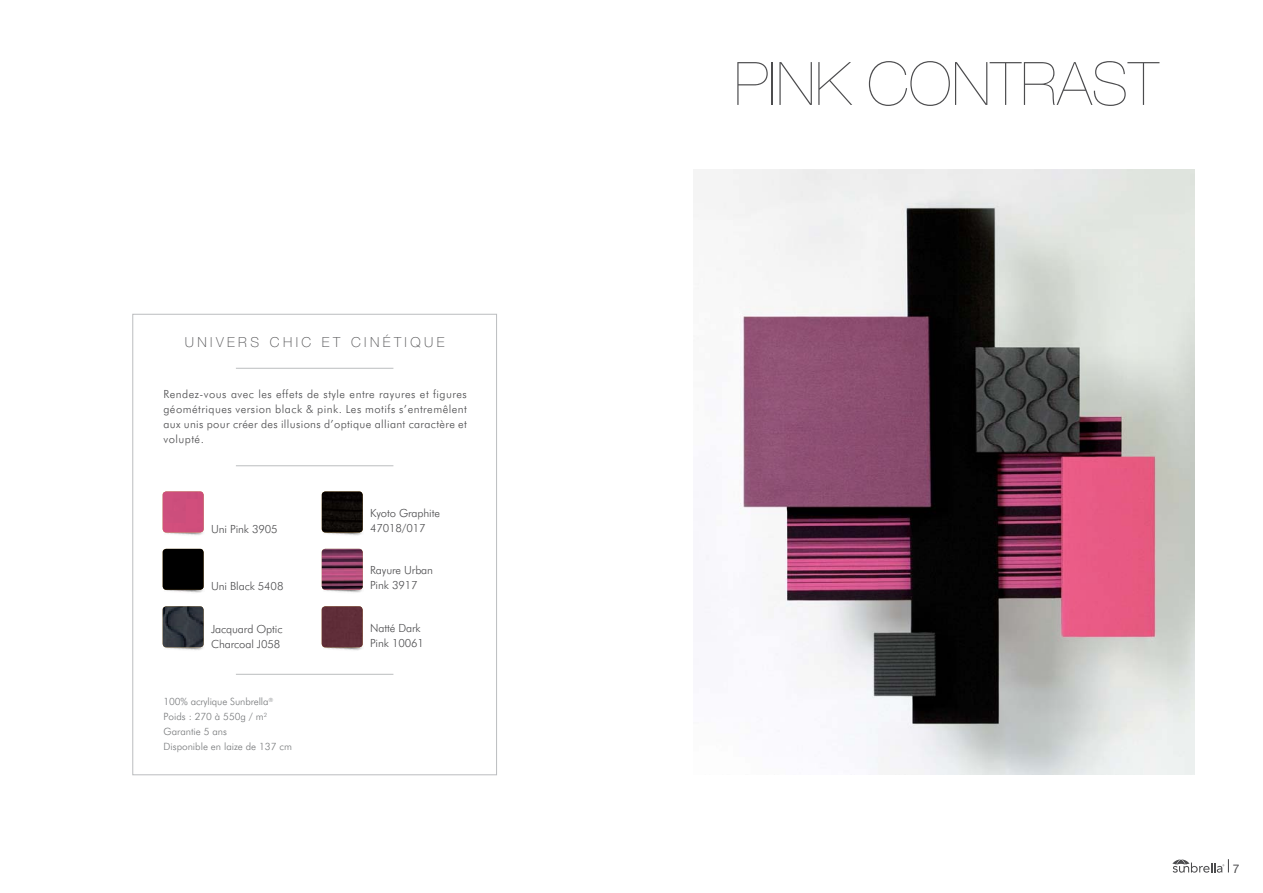
<style>
.page{position:relative;width:1263px;height:893px;background:#fff}
.page>*{position:absolute;margin:0;border:0;box-sizing:border-box;transform-origin:0 0}
.t1{font:200 60px "Helvetica Neue";color:#4c4c4e}
.t2{font:100 13.8px "Helvetica Neue";letter-spacing:.25em;color:#4c4c4e}
.t3{font:12px "Helvetica Neue";color:#4c4c4e}
.t4{font:300 11.25px/15px "Futura BT";letter-spacing:-.01em;color:#4c4c4e}
.t5{font:300 10.05px/15px "Futura BT";color:#76787a}
</style>
<div class="page">
<svg style="left:1172px;top:859px;width:57px;height:14px"></svg>
<img style="left:694px;top:169px;width:500px;height:605px">
<svg style="left:132px;top:313px;width:365px;height:462px"></svg>
<p class="t2" style="left:185px;top:337px;width:261px">UNIVERS CHIC ET CINÉTIQUE</p>
<p class="t4" style="left:163px;top:387px;width:305px;text-align:justify">Rendez-vous avec les effets de style entre rayures et figures géométriques version black &amp; pink. Les motifs s’entremêlent aux unis pour créer des illusions d’optique alliant caractère et volupté.</p>
<p class="t4" style="left:211px;top:522px;width:68px">Uni Pink 3905</p>
<p class="t4" style="left:211px;top:579px;width:74px">Uni Black 5408</p>
<p class="t4" style="left:211px;top:622px;width:73px">Jacquard Optic<br>Charcoal J058</p>
<p class="t5" style="left:164px;top:695px;width:130px">100% acrylique Sunbrella<sup>®<br></sup>Poids : 270 à 550g / m<sup>2<br></sup>Garantie 5 ans<br>Disponible en laize de 137 cm</p>
<p class="t4" style="left:370px;top:506px;width:71px">Kyoto Graphite<br>47018/017</p>
<p class="t4" style="left:370px;top:564px;width:64px">Rayure Urban<br>Pink 3917</p>
<p class="t4" style="left:370px;top:621px;width:55px">Natté Dark<br>Pink 10061</p>
<h1 class="t1" style="left:734px;top:62px;width:426px">PINK CONTRAST</h1>
<p class="t3" style="left:1233px;top:864px;width:8px">7</p>
</div>
